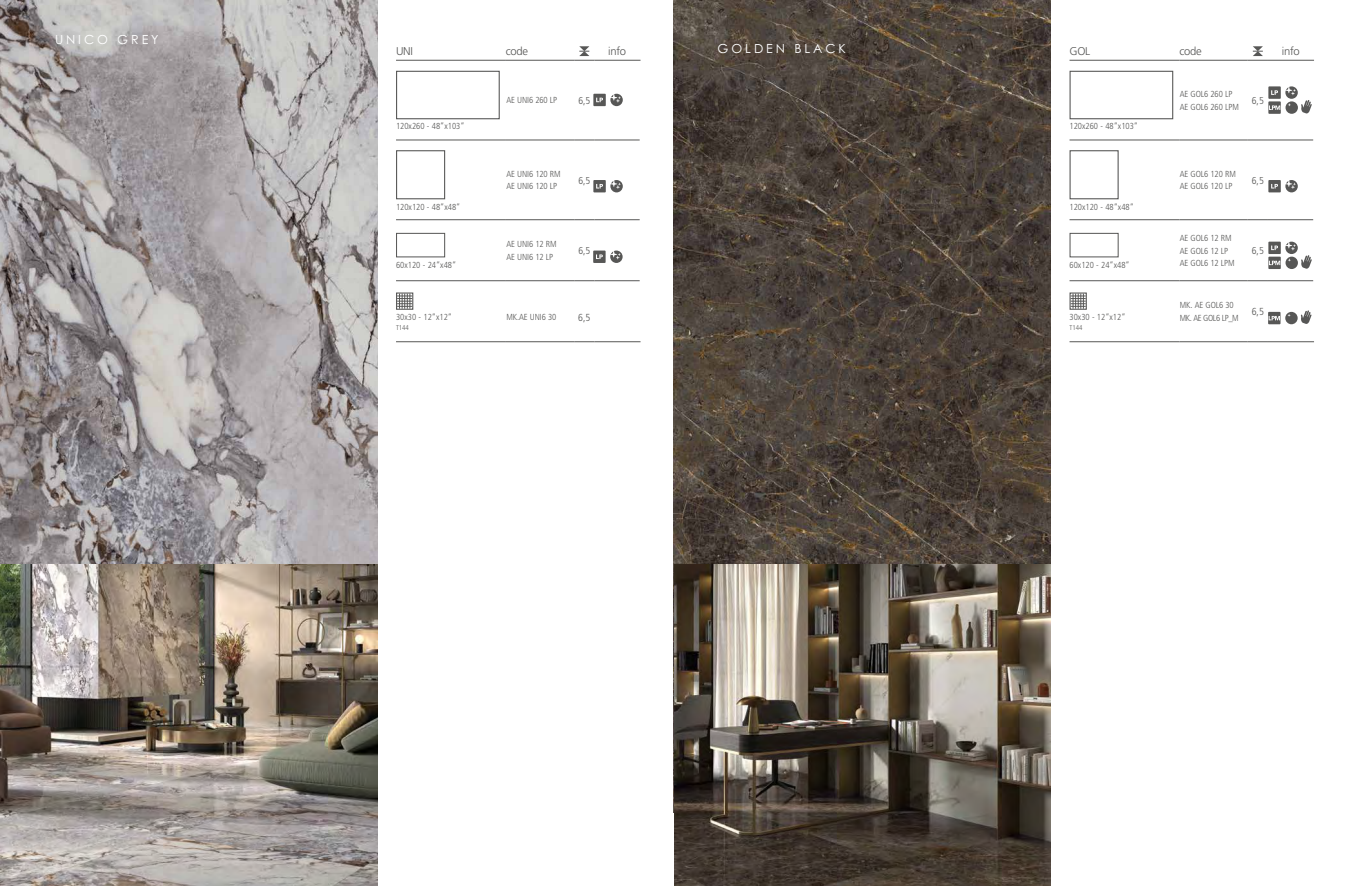
<style>
.page{position:relative;width:1347px;height:886px;background:#fff}
.page>*{position:absolute;margin:0;border:0;box-sizing:border-box;transform-origin:0 0}
.t1{font:12.5px "Century Gothic Pro";letter-spacing:.235em;color:#fff}
.t2{font:300 11.25px "Frutiger LT Std";letter-spacing:-.025em;color:#575756}
.t3{font:300 condensed 10.12px "Frutiger LT Std";color:#575756}
.t4{font:300 condensed 10px "Frutiger LT Std";color:#575756}
.t5{font:300 condensed 8.75px/12.5px "Frutiger LT Std";letter-spacing:-.01em;color:#575756}
.t6{font:300 condensed 6.88px "Frutiger LT Std";color:#575756}
</style>
<div class="page">
<img style="left:0;top:0;width:377px;height:564px">
<hr style="left:396px;top:60px;width:110px;height:1px;background:#575756">
<hr style="left:396px;top:140px;width:110px;height:1px;background:#575756">
<hr style="left:396px;top:219px;width:110px;height:1px;background:#575756">
<hr style="left:396px;top:280px;width:110px;height:1px;background:#575756">
<hr style="left:506px;top:60px;width:68px;height:1px;background:#575756">
<hr style="left:506px;top:140px;width:68px;height:1px;background:#575756">
<hr style="left:506px;top:219px;width:68px;height:1px;background:#575756">
<hr style="left:506px;top:280px;width:68px;height:1px;background:#575756">
<hr style="left:594px;top:60px;width:46px;height:1px;background:#575756">
<svg style="left:574px;top:140px;width:20px;height:1px"></svg>
<hr style="left:594px;top:140px;width:45px;height:1px;background:#575756">
<svg style="left:574px;top:219px;width:20px;height:1px"></svg>
<hr style="left:594px;top:219px;width:45px;height:1px;background:#575756">
<svg style="left:574px;top:280px;width:20px;height:1px"></svg>
<hr style="left:594px;top:280px;width:45px;height:1px;background:#575756">
<hr style="left:396px;top:341px;width:110px;height:1px;background:#575756">
<hr style="left:506px;top:341px;width:68px;height:1px;background:#575756">
<svg style="left:574px;top:341px;width:20px;height:1px"></svg>
<hr style="left:594px;top:341px;width:46px;height:1px;background:#575756">
<svg style="left:574px;top:46px;width:20px;height:15px"></svg>
<div style="left:396px;top:71px;width:104px;height:48px;border:1px solid #575756"></div>
<div style="left:396px;top:150px;width:49px;height:49px;border:1px solid #575756"></div>
<svg style="left:396px;top:232px;width:50px;height:26px"></svg>
<svg style="left:398px;top:294px;width:13px;height:14px"></svg>
<div style="left:396px;top:292px;width:17px;height:18px;border:1px solid #575756"></div>
<img style="left:0;top:564px;width:377px;height:322px">
<img style="left:673px;top:0;width:377px;height:812px">
<img style="left:674px;top:564px;width:376px;height:322px">
<hr style="left:1069px;top:60px;width:110px;height:1px;background:#575756">
<hr style="left:1069px;top:140px;width:110px;height:1px;background:#575756">
<hr style="left:1069px;top:219px;width:110px;height:1px;background:#575756">
<hr style="left:1069px;top:280px;width:110px;height:1px;background:#575756">
<hr style="left:1179px;top:60px;width:68px;height:1px;background:#575756">
<hr style="left:1179px;top:140px;width:68px;height:1px;background:#575756">
<hr style="left:1179px;top:219px;width:68px;height:1px;background:#575756">
<hr style="left:1179px;top:280px;width:68px;height:1px;background:#575756">
<hr style="left:1267px;top:60px;width:47px;height:1px;background:#575756">
<svg style="left:1247px;top:140px;width:20px;height:1px"></svg>
<hr style="left:1267px;top:140px;width:46px;height:1px;background:#575756">
<svg style="left:1247px;top:219px;width:20px;height:1px"></svg>
<hr style="left:1267px;top:219px;width:46px;height:1px;background:#575756">
<svg style="left:1247px;top:280px;width:20px;height:1px"></svg>
<hr style="left:1267px;top:280px;width:46px;height:1px;background:#575756">
<hr style="left:1069px;top:341px;width:110px;height:1px;background:#575756">
<hr style="left:1179px;top:341px;width:68px;height:1px;background:#575756">
<svg style="left:1247px;top:341px;width:20px;height:1px"></svg>
<hr style="left:1267px;top:341px;width:47px;height:1px;background:#575756">
<svg style="left:1247px;top:46px;width:20px;height:15px"></svg>
<div style="left:1069px;top:71px;width:104px;height:48px;border:1px solid #575756"></div>
<svg style="left:1268px;top:86px;width:43px;height:28px"></svg>
<div style="left:1069px;top:150px;width:49px;height:49px;border:1px solid #575756"></div>
<svg style="left:1268px;top:180px;width:29px;height:12px"></svg>
<svg style="left:1069px;top:232px;width:50px;height:26px"></svg>
<svg style="left:1268px;top:242px;width:43px;height:27px"></svg>
<svg style="left:1071px;top:294px;width:13px;height:14px"></svg>
<div style="left:1069px;top:292px;width:17px;height:18px;border:1px solid #575756"></div>
<svg style="left:1268px;top:310px;width:43px;height:14px"></svg>
<svg style="left:593px;top:251px;width:29px;height:12px"></svg>
<svg style="left:593px;top:180px;width:30px;height:12px"></svg>
<svg style="left:593px;top:94px;width:30px;height:12px"></svg>
<h1 class="t1" style="left:55px;top:32px;width:105px">UNICO GREY</h1>
<p class="t2" style="left:396px;top:45px;width:18px">UNI</p>
<p class="t2" style="left:506px;top:45px;width:24px">code</p>
<p class="t2" style="left:608px;top:45px;width:19px">info</p>
<h1 class="t1" style="left:717px;top:41px;width:130px">GOLDEN BLACK</h1>
<p class="t2" style="left:1069px;top:45px;width:22px">GOL</p>
<p class="t2" style="left:1179px;top:45px;width:24px">code</p>
<p class="t2" style="left:1281px;top:45px;width:19px">info</p>
<p class="t5" style="left:506px;top:94px;width:52px">AE UNI6 260 LP</p>
<p class="t4" style="left:578px;top:95px;width:14px">6,5</p>
<p class="t5" style="left:1179px;top:88px;width:60px">AE GOL6 260 LP<br>AE GOL6 260 LPM</p>
<p class="t4" style="left:1251px;top:95px;width:14px">6,5</p>
<p class="t5" style="left:396px;top:120px;width:70px">120x260 - 48”x103”</p>
<p class="t5" style="left:1069px;top:120px;width:70px">120x260 - 48”x103”</p>
<p class="t5" style="left:506px;top:168px;width:56px">AE UNI6 120 RM<br>AE UNI6 120 LP</p>
<p class="t4" style="left:578px;top:174px;width:14px">6,5</p>
<p class="t5" style="left:1179px;top:168px;width:57px">AE GOL6 120 RM<br>AE GOL6 120 LP</p>
<p class="t4" style="left:1251px;top:174px;width:14px">6,5</p>
<p class="t5" style="left:396px;top:200px;width:66px">120x120 - 48”x48”</p>
<p class="t5" style="left:1069px;top:200px;width:66px">120x120 - 48”x48”</p>
<p class="t5" style="left:396px;top:258px;width:62px">60x120 - 24”x48”</p>
<p class="t5" style="left:506px;top:238px;width:52px">AE UNI6 12 RM<br>AE UNI6 12 LP</p>
<p class="t4" style="left:578px;top:245px;width:14px">6,5</p>
<p class="t5" style="left:1069px;top:258px;width:62px">60x120 - 24”x48”</p>
<p class="t5" style="left:1179px;top:232px;width:56px">AE GOL6 12 RM<br>AE GOL6 12 LP<br>AE GOL6 12 LPM</p>
<p class="t4" style="left:1251px;top:245px;width:14px">6,5</p>
<p class="t5" style="left:396px;top:311px;width:58px">30x30 - 12”x12”</p>
<p class="t6" style="left:396px;top:324px;width:14px">T144</p>
<p class="t5" style="left:506px;top:311px;width:52px">MK.AE UNI6 30</p>
<p class="t3" style="left:578px;top:311px;width:14px">6,5</p>
<p class="t5" style="left:1069px;top:311px;width:58px">30x30 - 12”x12”</p>
<p class="t6" style="left:1069px;top:324px;width:14px">T144</p>
<p class="t5" style="left:1179px;top:299px;width:60px">MK. AE GOL6 30<br>MK. AE GOL6 LP_M</p>
<p class="t3" style="left:1251px;top:306px;width:14px">6,5</p>
</div>
